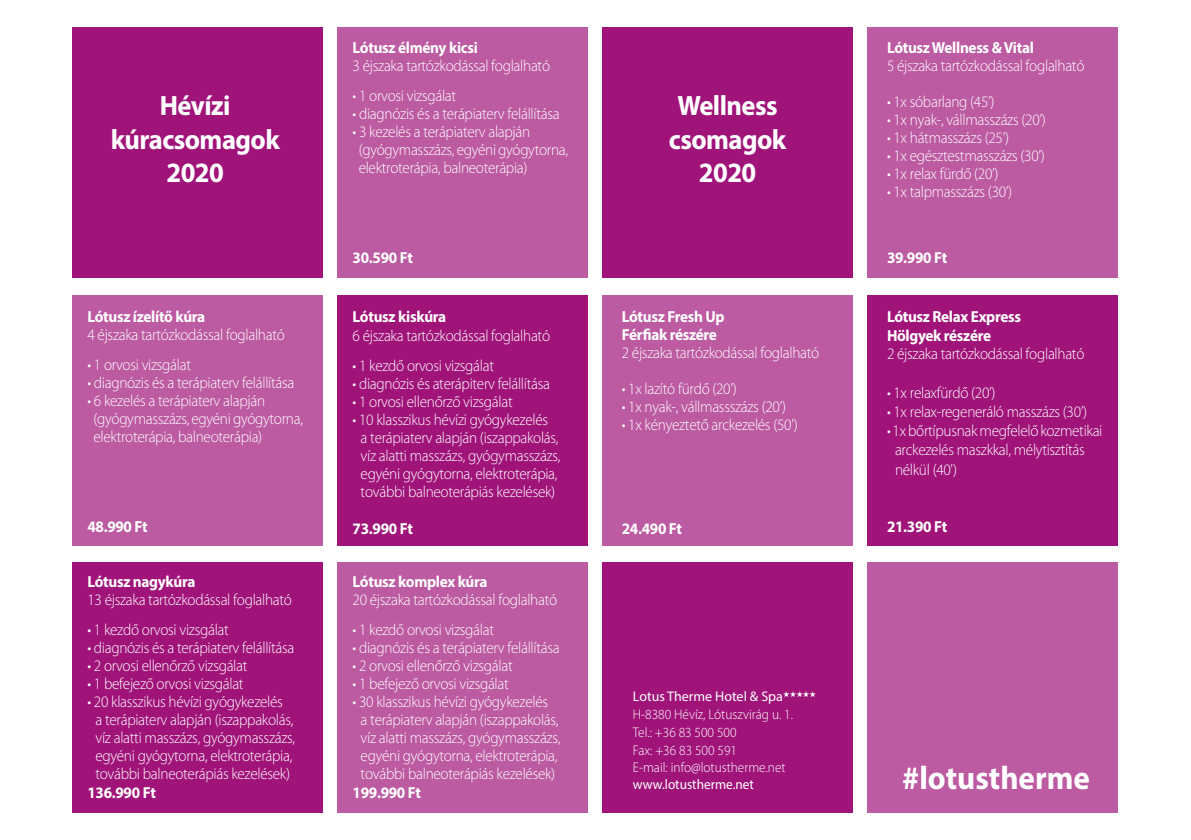
<style>
.page{position:relative;width:1191px;height:840px;background:#fff}
.page>*{position:absolute;margin:0;border:0;box-sizing:border-box;transform-origin:0 0}
.t1{font:700 32.8px "Myriad Pro";color:#fff;scale:.95 1}
.t2{font:700 28px/33.6px "Myriad Pro";letter-spacing:-.02em;color:#fff;text-align:center;scale:.95 1}
.t3{font:300 16px/18px "Myriad Pro";letter-spacing:-.02em;color:#fff;scale:.95 1}
.t4{font:700 16px/18px "Myriad Pro";letter-spacing:-.02em;color:#fff;scale:.95 1}
.t5{font:300 14px/17.8px "Myriad Pro";color:#fff;scale:.95 1}
.t6{font:14px "Myriad Pro";color:#fff;scale:.95 1}
.s1{font-weight:400}
</style>
<div class="page">
<div style="left:72px;top:27px;width:250px;height:251px;background:#a0147a"></div>
<div style="left:72px;top:294px;width:250px;height:251px;background:#bc5aa2"></div>
<div style="left:337px;top:294px;width:250px;height:251px;background:#a0147a"></div>
<div style="left:602px;top:294px;width:250px;height:251px;background:#bc5aa2"></div>
<div style="left:867px;top:294px;width:251px;height:251px;background:#a0147a"></div>
<div style="left:72px;top:562px;width:250px;height:250px;background:#a0147a"></div>
<div style="left:337px;top:562px;width:250px;height:250px;background:#bc5aa2"></div>
<div style="left:602px;top:562px;width:250px;height:250px;background:#a0147a"></div>
<div style="left:867px;top:562px;width:251px;height:250px;background:#bc5aa2"></div>
<div style="left:337px;top:27px;width:250px;height:251px;background:#bc5aa2"></div>
<div style="left:602px;top:27px;width:250px;height:251px;background:#a0147a"></div>
<div style="left:867px;top:27px;width:251px;height:251px;background:#bc5aa2"></div>
<p class="t4" style="left:353px;top:38px;width:133px">Lótusz élmény kicsi</p>
<p class="t3" style="left:353px;top:56px;width:209px">3 éjszaka tartózkodással foglalható</p>
<p class="t3" style="left:353px;top:86px;width:111px">• 1 orvosi vizsgálat</p>
<p class="t3" style="left:353px;top:104px;width:219px">• diagnózis és a terápiaterv felállítása</p>
<p class="t3" style="left:359px;top:122px;width:222px;text-indent:-6px">• 3 kezelés a terápiaterv alapján (gyógymasszázs, egyéni gyógytorna, elektroterápia, balneoterápia)</p>
<h2 class="t2" style="left:111px;top:88px;width:179px">Hévízi kúracsomagok<br>2020</h2>
<h2 class="t2" style="left:669px;top:88px;width:125px">Wellness csomagok<br>2020</h2>
<p class="t4" style="left:87px;top:307px;width:126px">Lótusz ízelítő kúra</p>
<p class="t3" style="left:87px;top:325px;width:209px">4 éjszaka tartózkodással foglalható</p>
<p class="t3" style="left:87px;top:355px;width:111px">• 1 orvosi vizsgálat</p>
<p class="t3" style="left:87px;top:373px;width:219px">• diagnózis és a terápiaterv felállítása</p>
<p class="t3" style="left:93px;top:391px;width:222px;text-indent:-6px">• 6 kezelés a terápiaterv alapján (gyógymasszázs, egyéni gyógytorna, elektroterápia, balneoterápia)</p>
<p class="t4" style="left:87px;top:517px;width:65px">48.990 Ft</p>
<p class="t4" style="left:87px;top:571px;width:115px">Lótusz nagykúra</p>
<p class="t3" style="left:87px;top:590px;width:217px">13 éjszaka tartózkodással foglalható</p>
<p class="t3" style="left:87px;top:620px;width:150px">• 1 kezdő orvosi vizsgálat</p>
<p class="t3" style="left:87px;top:638px;width:219px">• diagnózis és a terápiaterv felállítása</p>
<p class="t3" style="left:87px;top:656px;width:170px">• 2 orvosi ellenőrző vizsgálat</p>
<p class="t3" style="left:87px;top:674px;width:166px">• 1 befejező orvosi vizsgálat</p>
<p class="t3" style="left:95px;top:692px;width:212px;text-indent:-8px">• 20 klasszikus hévízi gyógykezelés<br>a terápiaterv alapján (iszappakolás, víz alatti masszázs, gyógymasszázs, egyéni gyógytorna, elektroterápia, további balneoterápiás kezelések)</p>
<p class="t4" style="left:87px;top:783px;width:74px">136.990 Ft</p>
<p class="t4" style="left:353px;top:248px;width:65px">30.590 Ft</p>
<p class="t4" style="left:353px;top:307px;width:100px">Lótusz kiskúra</p>
<p class="t3" style="left:353px;top:326px;width:209px">6 éjszaka tartózkodással foglalható</p>
<p class="t3" style="left:353px;top:356px;width:150px">• 1 kezdő orvosi vizsgálat</p>
<p class="t3" style="left:353px;top:374px;width:209px">• diagnózis és aterápiterv felállítása</p>
<p class="t3" style="left:353px;top:392px;width:170px">• 1 orvosi ellenőrző vizsgálat</p>
<p class="t3" style="left:361px;top:410px;width:212px;text-indent:-8px">• 10 klasszikus hévízi gyógykezelés<br>a terápiaterv alapján (iszappakolás, víz alatti masszázs, gyógymasszázs, egyéni gyógytorna, elektroterápia, további balneoterápiás kezelések)</p>
<p class="t4" style="left:353px;top:518px;width:65px">73.990 Ft</p>
<p class="t4" style="left:353px;top:571px;width:143px">Lótusz komplex kúra</p>
<p class="t3" style="left:353px;top:590px;width:217px">20 éjszaka tartózkodással foglalható</p>
<p class="t3" style="left:353px;top:620px;width:150px">• 1 kezdő orvosi vizsgálat</p>
<p class="t3" style="left:353px;top:638px;width:219px">• diagnózis és a terápiaterv felállítása</p>
<p class="t3" style="left:353px;top:656px;width:170px">• 2 orvosi ellenőrző vizsgálat</p>
<p class="t3" style="left:353px;top:674px;width:166px">• 1 befejező orvosi vizsgálat</p>
<p class="t3" style="left:361px;top:692px;width:212px;text-indent:-8px">• 30 klasszikus hévízi gyógykezelés<br>a terápiaterv alapján (iszappakolás, víz alatti masszázs, gyógymasszázs, egyéni gyógytorna, elektroterápia, további balneoterápiás kezelések)</p>
<p class="t4" style="left:353px;top:783px;width:74px">199.990 Ft</p>
<p class="t4" style="left:622px;top:307px;width:110px">Lótusz Fresh Up<br>Férfiak részére</p>
<p class="t3" style="left:622px;top:343px;width:209px">2 éjszaka tartózkodással foglalható</p>
<p class="t3" style="left:622px;top:379px;width:123px">• 1x lazító fürdő (20’)</p>
<p class="t3" style="left:622px;top:397px;width:174px">• 1x nyak-, vállmassszázs (20’)</p>
<p class="t3" style="left:622px;top:415px;width:187px">• 1x kényeztető arckezelés (50')</p>
<p class="t4" style="left:622px;top:519px;width:65px">24.490 Ft</p>
<p class="t5" style="left:633px;top:687px;width:194px"><span class="s1">Lotus Therme Hotel &amp; Spa</span>★★★★★<br>H-8380 Hévíz, Lótuszvirág u. 1.<br>Tel.: +36 83 500 500<br>Fax: +36 83 500 591<br>E-mail: info@lotustherme.net</p>
<p class="t6" style="left:633px;top:775px;width:129px">www.lotustherme.net</p>
<p class="t4" style="left:887px;top:38px;width:156px">Lótusz Wellness &amp; Vital</p>
<p class="t3" style="left:887px;top:56px;width:209px">5 éjszaka tartózkodással foglalható</p>
<p class="t3" style="left:887px;top:92px;width:115px">• 1x sóbarlang (45’)</p>
<p class="t3" style="left:887px;top:110px;width:169px">• 1x nyak-, vállmasszázs (20’)</p>
<p class="t3" style="left:887px;top:128px;width:130px">• 1x hátmasszázs (25’)</p>
<p class="t3" style="left:887px;top:146px;width:168px">• 1x egésztestmasszázs (30’)</p>
<p class="t3" style="left:887px;top:164px;width:119px">• 1x relax fürdő (20’)</p>
<p class="t3" style="left:887px;top:182px;width:133px">• 1x talpmasszázs (30’)</p>
<p class="t4" style="left:887px;top:248px;width:65px">39.990 Ft</p>
<p class="t4" style="left:887px;top:306px;width:143px;line-height:19.2px">Lótusz Relax Express<br>Hölgyek részére</p>
<p class="t3" style="left:887px;top:344px;width:209px">2 éjszaka tartózkodással foglalható</p>
<p class="t3" style="left:887px;top:383px;width:116px">• 1x relaxfürdő (20’)</p>
<p class="t3" style="left:887px;top:402px;width:212px">• 1x relax-regeneráló masszázs (30’)</p>
<p class="t3" style="left:895px;top:421px;width:220px;line-height:19.2px;text-indent:-8px">• 1x bőrtípusnak megfelelő kozmetikai arckezelés maszkkal, mélytisztítás nélkül (40')</p>
<p class="t4" style="left:887px;top:517px;width:65px">21.390 Ft</p>
<h1 class="t1" style="left:902px;top:756px;width:199px">#lotustherme</h1>
</div>
